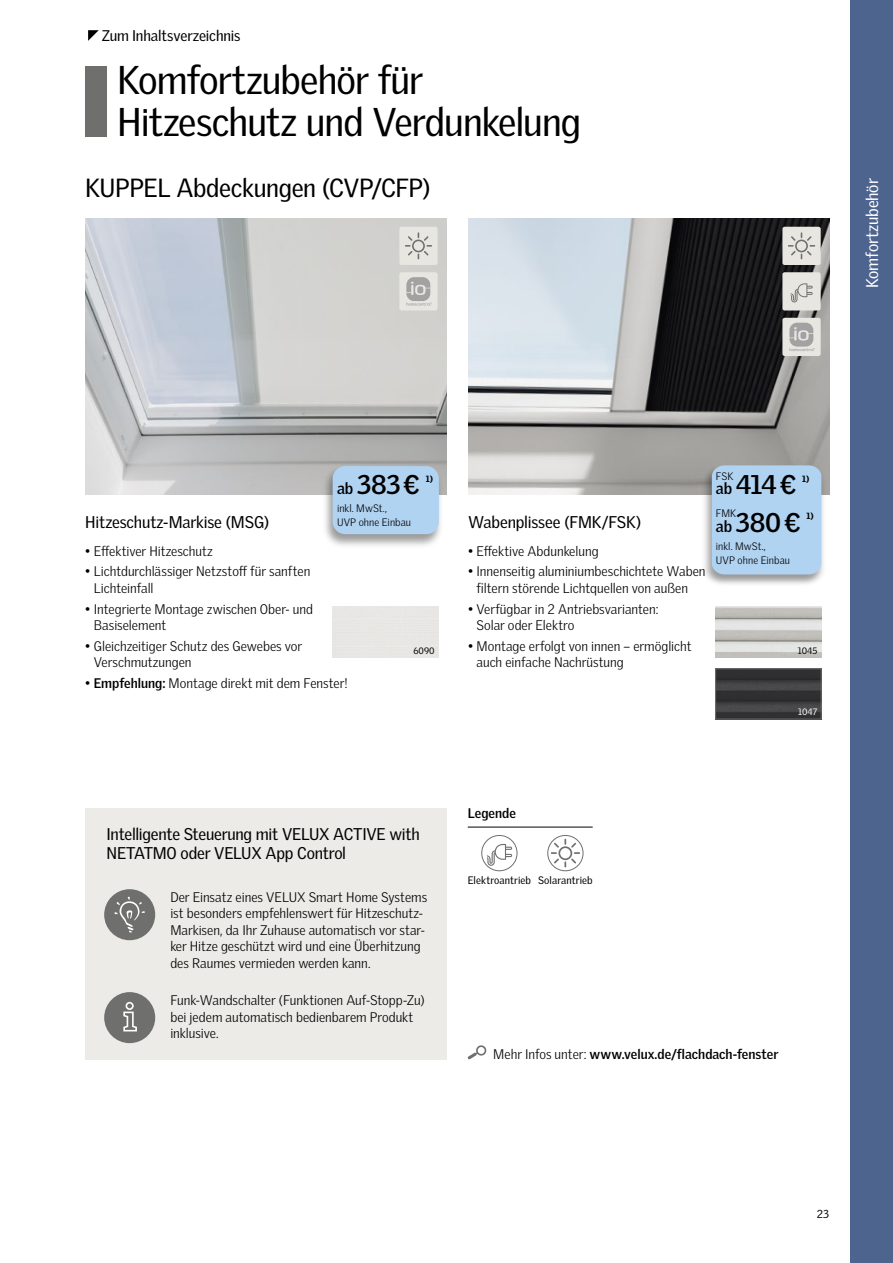
<style>
.page{position:relative;width:893px;height:1263px;background:#fff}
.page>*{position:absolute;margin:0;border:0;box-sizing:border-box;transform-origin:0 0}
.t1{font:39px/42px "Velux Gothic";letter-spacing:-.02em;color:#000}
.t2{font:700 26.25px "Velux Gothic";letter-spacing:-.015em;color:#000}
.t3{font:25.5px "Velux Gothic";letter-spacing:-.015em;color:#000}
.t4{font:16.5px/19.5px "Velux Gothic";letter-spacing:-.015em;color:#000}
.t5{font:16.5px "Velux Gothic";letter-spacing:-.01em;color:#fff}
.t6{font:15px "Velux Gothic";letter-spacing:-.01em;color:#000}
.t7{font:300 13.5px/16.5px "Velux Gothic";color:#000}
.t8{font:700 13.5px "Velux Gothic";color:#000}
.t9{font:11.25px "Velux Gothic";color:#000}
.t10{font:300 10.5px/13.5px "Velux Gothic";letter-spacing:.01em;color:#000}
.t11{font:10.5px "Velux Gothic";letter-spacing:.01em;color:#000}
.t12{font:9px "Velux Gothic";color:#000}
.t13{font:9px "Velux Gothic";color:#fff}
.t14{font:900 8.7px "Velux Gothic";color:#000}
.s1{font-size:15.75px}
.s2{font-weight:400}
.s3{font-weight:700}
.s4{font-weight:300}
</style>
<div class="page">
<img style="left:468px;top:218px;width:361px;height:277px">
<img style="left:85px;top:218px;width:361px;height:277px">
<div style="left:399px;top:272px;width:39px;height:38px;background:#e7e6e1;border-radius:2px"></div>
<svg style="left:406px;top:277px;width:26px;height:29px"></svg>
<div style="left:782px;top:318px;width:39px;height:38px;background:#e7e6e1;border-radius:2px"></div>
<svg style="left:789px;top:323px;width:26px;height:28px"></svg>
<div style="left:399px;top:227px;width:39px;height:38px;background:#e7e6e1;border-radius:2px"></div>
<svg style="left:405px;top:232px;width:27px;height:27px"></svg>
<div style="left:782px;top:227px;width:39px;height:38px;background:#e7e6e1;border-radius:2px"></div>
<svg style="left:788px;top:232px;width:27px;height:27px"></svg>
<div style="left:782px;top:272px;width:39px;height:38px;background:#e7e6e1;border-radius:2px"></div>
<svg style="left:791px;top:283px;width:22px;height:19px"></svg>
<img style="left:717px;top:670px;width:102px;height:47px">
<div style="left:715px;top:668px;width:106px;height:51px;border:1px solid #6f6f6e"></div>
<div style="left:85px;top:66px;width:22px;height:71px;background:#6f6f6e"></div>
<div style="left:850px;top:0;width:43px;height:1263px;background:#4d648f"></div>
<img style="left:319px;top:462px;width:127px;height:84px">
<div style="left:333px;top:466px;width:106px;height:68px;background:#b1d3f2;border-radius:13px"></div>
<img style="left:698px;top:462px;width:131px;height:122px">
<div style="left:712px;top:465px;width:109px;height:109px;background:#b1d3f2"></div>
<div style="left:85px;top:808px;width:361px;height:251px;background:#ecebe7"></div>
<div style="left:104px;top:889px;width:51px;height:51px;background:#6f6f6e;border-radius:50%"></div>
<svg style="left:115px;top:897px;width:30px;height:36px"></svg>
<div style="left:104px;top:992px;width:51px;height:51px;background:#6f6f6e;border-radius:50%"></div>
<svg style="left:123px;top:1002px;width:14px;height:29px"></svg>
<hr style="left:468px;top:827px;width:125px;height:1px;background:#000">
<svg style="left:548px;top:835px;width:35px;height:36px"></svg>
<svg style="left:551px;top:839px;width:29px;height:28px"></svg>
<div style="left:547px;top:835px;width:36px;height:36px;border:1px solid #6f6f6e;border-radius:50%"></div>
<svg style="left:487px;top:844px;width:25px;height:22px"></svg>
<div style="left:481px;top:835px;width:36px;height:36px;border:1px solid #6f6f6e;border-radius:50%"></div>
<svg style="left:468px;top:1045px;width:18px;height:14px"></svg>
<div style="left:85px;top:0;width:723px;height:85px;background:#fff"></div>
<p class="t6" style="left:102px;top:27px;width:140px">Zum Inhaltsverzeichnis</p>
<h1 class="t1" style="left:117px;top:58px;width:466px">Komfortzubehör für<br>Hitzeschutz und Verdunkelung</h1>
<h3 class="t3" style="left:85px;top:173px;width:347px">KUPPEL Abdeckungen (CVP/CFP)</h3>
<p class="t5" style="left:862px;top:288px;width:111px;rotate:-90deg">Komfortzubehör</p>
<p class="t10" style="left:716px;top:470px;width:19px">FSK</p>
<p class="t14" style="left:802px;top:473px;width:9px">1)</p>
<p class="t10" style="left:716px;top:507px;width:22px">FMK</p>
<h2 class="t2" style="left:716px;top:468px;width:82px"><span class="s1">ab</span> 414€</h2>
<h2 class="t2" style="left:337px;top:468px;width:84px"><span class="s1">ab</span> 383€</h2>
<p class="t14" style="left:426px;top:473px;width:9px">1)</p>
<p class="t10" style="left:337px;top:502px;width:76px">inkl. MwSt.,<br>UVP ohne Einbau</p>
<h2 class="t2" style="left:716px;top:506px;width:86px"><span class="s1">ab</span> 380€</h2>
<p class="t14" style="left:806px;top:511px;width:9px">1)</p>
<p class="t4" style="left:85px;top:512px;width:185px">Hitzeschutz-Markise (MSG)</p>
<p class="t7" style="left:85px;top:542px;width:129px"><span class="s2">•</span> Effektiver Hitzeschutz</p>
<p class="t7" style="left:94px;top:563px;width:218px;text-indent:-9px"><span class="s2">•</span> Lichtdurchlässiger Netzstoff für sanften<br>Lichteinfall</p>
<p class="t7" style="left:94px;top:600px;width:221px;text-indent:-9px"><span class="s2">•</span> Integrierte Montage zwischen Ober- und<br>Basiselement</p>
<p class="t7" style="left:94px;top:637px;width:210px;text-indent:-9px"><span class="s2">•</span> Gleichzeitiger Schutz des Gewebes vor<br>Verschmutzungen</p>
<p class="t7" style="left:85px;top:675px;width:264px"><span class="s2">•</span> <span class="s3">Empfehlung:</span> Montage direkt mit dem Fenster!</p>
<p class="t4" style="left:468px;top:512px;width:175px">Wabenplissee (FMK/FSK)</p>
<p class="t7" style="left:468px;top:542px;width:132px"><span class="s2">•</span> Effektive Abdunkelung</p>
<p class="t7" style="left:476px;top:563px;width:231px;text-indent:-9px"><span class="s2">•</span> Innenseitig aluminiumbeschichtete Waben filtern störende Lichtquellen von außen</p>
<p class="t7" style="left:476px;top:600px;width:183px;text-indent:-9px"><span class="s2">•</span> Verfügbar in 2 Antriebsvarianten:<br>Solar oder Elektro</p>
<p class="t7" style="left:476px;top:637px;width:217px;text-indent:-9px"><span class="s2">•</span> Montage erfolgt von innen – ermöglicht auch einfache Nachrüstung</p>
<p class="t10" style="left:716px;top:539px;width:76px">inkl. MwSt.,<br>UVP ohne Einbau</p>
<p class="t12" style="left:413px;top:645px;width:23px">6090</p>
<p class="t12" style="left:798px;top:645px;width:21px">1045</p>
<p class="t4" style="left:107px;top:824px;width:315px">Intelligente Steuerung mit VELUX ACTIVE with<br>NETATMO oder VELUX App Control</p>
<p class="t7" style="left:170px;top:888px;width:258px">Der Einsatz eines VELUX Smart Home Systems ist besonders empfehlenswert für Hitzeschutz-Markisen, da Ihr Zuhause automatisch vor star&shy;ker Hitze geschützt wird und eine Überhitzung des Raumes vermieden werden kann.</p>
<p class="t7" style="left:170px;top:992px;width:256px">Funk-Wandschalter (Funktionen Auf-Stopp-Zu) bei jedem automatisch bedienbarem Produkt inklusive.</p>
<p class="t8" style="left:468px;top:805px;width:50px">Legende</p>
<p class="t11" style="left:468px;top:874px;width:126px">Elektroantrieb Solarantrieb</p>
<p class="t13" style="left:798px;top:707px;width:21px">1047</p>
<p class="t8" style="left:493px;top:1046px;width:287px"><span class="s4">Mehr Infos unter:</span> www.velux.de/flachdach-fenster</p>
<p class="t9" style="left:817px;top:1207px;width:14px">23</p>
</div>
